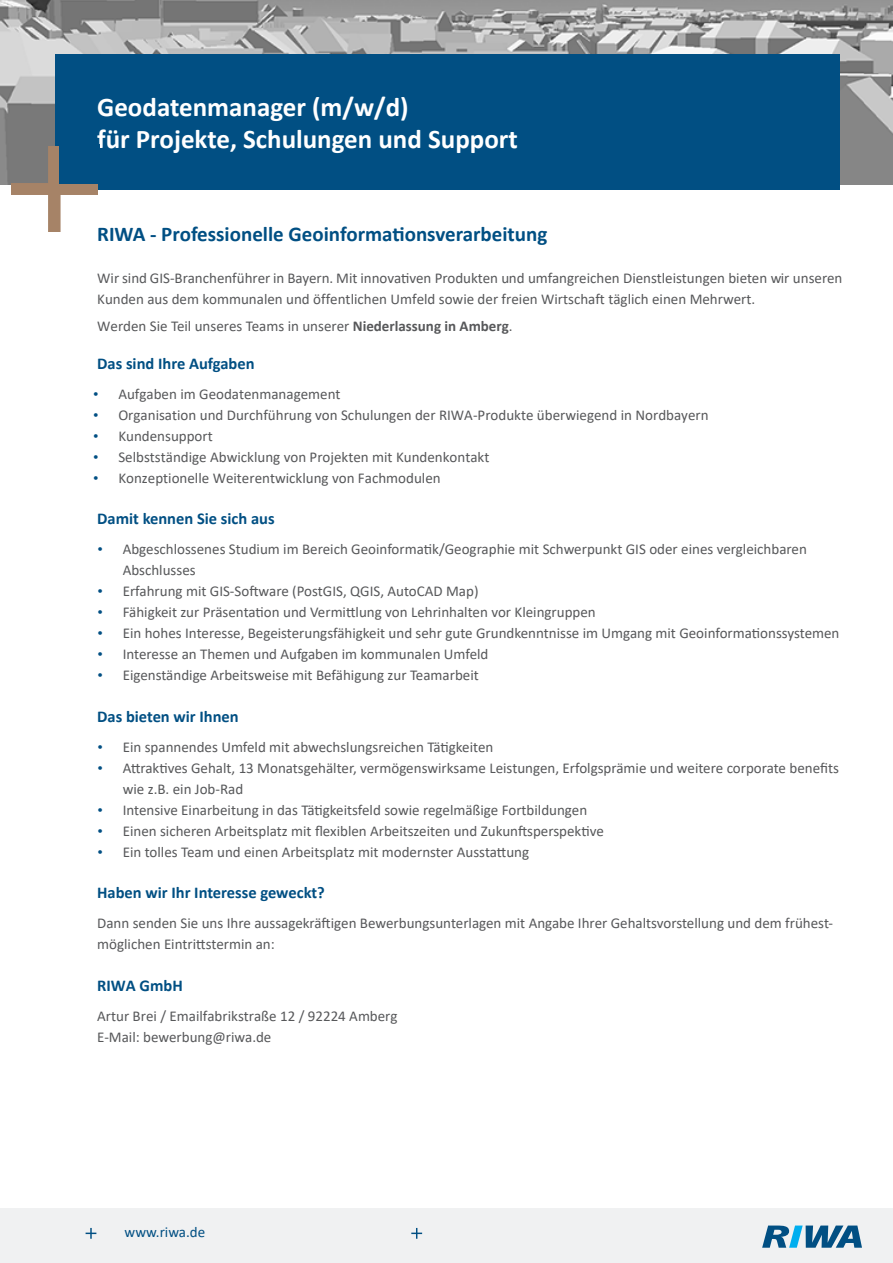
<style>
.page{position:relative;width:893px;height:1263px;background:#fff}
.page>*{position:absolute;margin:0;border:0;box-sizing:border-box;transform-origin:0 0}
.t1{font:700 27px/32.4px "Calibri";color:#fff}
.t2{font:700 21px "Calibri";color:#014f83}
.t3{font:700 16.5px "Calibri";color:#014f83}
.t4{font:15px/21px "Calibri";color:#57585a}
.t5{font:15px "Calibri";color:#014f83}
.s1{font-weight:700}
.s2{font-family:"Poppins";color:#014f83}
</style>
<div class="page">
<img style="left:0;top:0;width:893px;height:184px">
<div style="left:0;top:1209px;width:893px;height:54px;background:#f0f1f2"></div>
<svg style="left:86px;top:1228px;width:10px;height:11px"></svg>
<svg style="left:411px;top:1228px;width:11px;height:11px"></svg>
<div style="left:55px;top:54px;width:784px;height:135px;background:#014f83"></div>
<img style="left:12px;top:147px;width:85px;height:85px">
<svg style="left:762px;top:1225px;width:100px;height:23px"></svg>
<div style="left:60px;top:144px;width:40px;height:40px;background:#014f83"></div>
<p class="t1" style="left:97px;top:90px;width:422px">Geodatenmanager (m/w/d)<br>für Projekte, Schulungen und Support</p>
<p class="t2" style="left:97px;top:219px;width:452px">RIWA - Professionelle Geoinformationsverarbeitung</p>
<p class="t4" style="left:97px;top:267px;width:747px">Wir sind GIS-Branchenführer in Bayern. Mit innovativen Produkten und umfangreichen Dienstleistungen bieten wir unseren<br>Kunden aus dem kommunalen und öffentlichen Umfeld sowie der freien Wirtschaft täglich einen Mehrwert.</p>
<p class="t4" style="left:97px;top:315px;width:417px">Werden Sie Teil unseres Teams in unserer <span class="s1">Niederlassung in</span> <span class="s1">Amberg</span>.</p>
<p class="t3" style="left:97px;top:352px;width:159px">Das sind Ihre Aufgaben</p>
<p class="t4" style="left:93px;top:383px;width:249px"><span class="s2">•</span> Aufgaben im Geodatenmanagement</p>
<p class="t4" style="left:93px;top:404px;width:617px"><span class="s2">•</span> Organisation und Durchführung von Schulungen der RIWA-Produkte überwiegend in Nordbayern</p>
<p class="t4" style="left:93px;top:425px;width:121px"><span class="s2">•</span> Kundensupport</p>
<p class="t4" style="left:93px;top:446px;width:398px"><span class="s2">•</span> Selbstständige Abwicklung von Projekten mit Kundenkontakt</p>
<p class="t4" style="left:93px;top:467px;width:349px"><span class="s2">•</span> Konzeptionelle Weiterentwicklung von Fachmodulen</p>
<p class="t3" style="left:97px;top:507px;width:179px">Damit kennen Sie sich aus</p>
<p class="t4" style="left:123px;top:538px;width:686px;text-indent:-26px"><span class="s2">•</span> Abgeschlossenes Studium im Bereich Geoinformatik/Geographie mit Schwerpunkt GIS oder eines vergleichbaren<br>Abschlusses</p>
<p class="t4" style="left:97px;top:580px;width:383px"><span class="s2">•</span> Erfahrung mit GIS-Software (PostGIS, QGIS, AutoCAD Map)</p>
<p class="t4" style="left:97px;top:601px;width:500px"><span class="s2">•</span> Fähigkeit zur Präsentation und Vermittlung von Lehrinhalten vor Kleingruppen</p>
<p class="t4" style="left:97px;top:622px;width:744px"><span class="s2">•</span> Ein hohes Interesse, Begeisterungsfähigkeit und sehr gute Grundkenntnisse im Umgang mit Geoinformationssystemen</p>
<p class="t4" style="left:97px;top:643px;width:393px"><span class="s2">•</span> Interesse an Themen und Aufgaben im kommunalen Umfeld</p>
<p class="t4" style="left:97px;top:664px;width:383px"><span class="s2">•</span> Eigenständige Arbeitsweise mit Befähigung zur Teamarbeit</p>
<p class="t3" style="left:97px;top:705px;width:143px">Das bieten wir Ihnen</p>
<p class="t4" style="left:97px;top:736px;width:398px"><span class="s2">•</span> Ein spannendes Umfeld mit abwechslungsreichen Tätigkeiten</p>
<p class="t4" style="left:123px;top:757px;width:718px;text-indent:-26px"><span class="s2">•</span> Attraktives Gehalt, 13 Monatsgehälter, vermögenswirksame Leistungen, Erfolgsprämie und weitere corporate benefits wie z.B. ein Job-Rad</p>
<p class="t4" style="left:97px;top:799px;width:492px"><span class="s2">•</span> Intensive Einarbeitung in das Tätigkeitsfeld sowie regelmäßige Fortbildungen</p>
<p class="t4" style="left:97px;top:820px;width:508px"><span class="s2">•</span> Einen sicheren Arbeitsplatz mit flexiblen Arbeitszeiten und Zukunftsperspektive</p>
<p class="t4" style="left:97px;top:841px;width:433px"><span class="s2">•</span> Ein tolles Team und einen Arbeitsplatz mit modernster Ausstattung</p>
<p class="t3" style="left:97px;top:881px;width:229px">Haben wir Ihr Interesse geweckt?</p>
<p class="t4" style="left:97px;top:912px;width:737px">Dann senden Sie uns Ihre aussagekräftigen Bewerbungsunterlagen mit Angabe Ihrer Gehaltsvorstellung und dem frühest&shy;möglichen Eintrittstermin an:</p>
<p class="t3" style="left:97px;top:973px;width:87px">RIWA GmbH</p>
<p class="t4" style="left:97px;top:1005px;width:302px">Artur Brei / Emailfabrikstraße 12 / 92224 Amberg<br>E-Mail: bewerbung@riwa.de</p>
<p class="t5" style="left:125px;top:1222px;width:82px">www.riwa.de</p>
</div>
